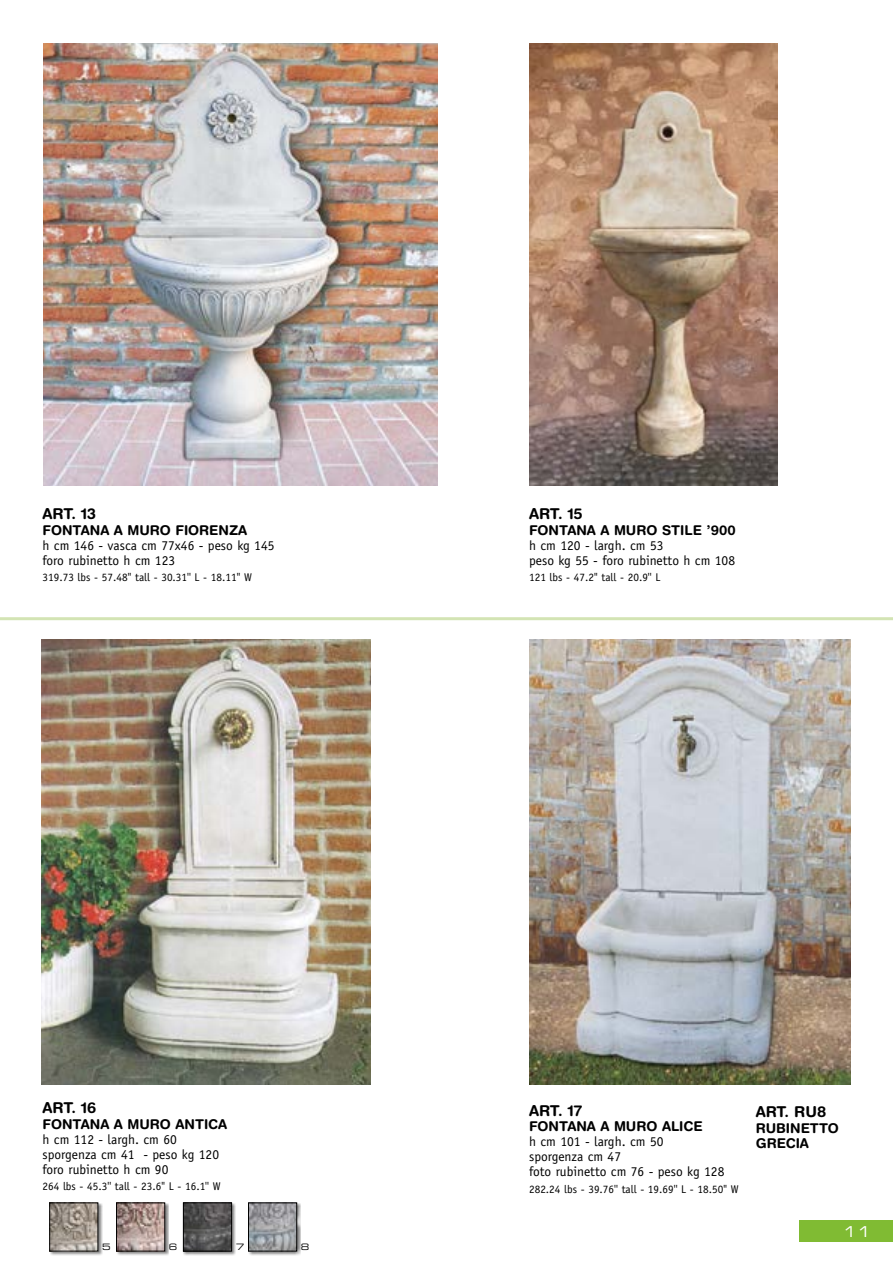
<style>
.page{position:relative;width:893px;height:1263px;background:#fff}
.page>*{position:absolute;margin:0;border:0;box-sizing:border-box;transform-origin:0 0}
.t1{font:700 15px "Helvetica Rounded";color:#000}
.t2{font:15px "Eurostile Extended Two";color:#fff}
.t3{font:13.5px/15px "Officina Sans";color:#000}
.t4{font:700 13.5px/15.8px "Helvetica Rounded";color:#000}
.t5{font:11.25px "Officina Sans";color:#000}
.t6{font:8.85px "Eurostile Extended Two";color:#000}
</style>
<div class="page">
<div style="left:50px;top:1203px;width:52px;height:52px;background:#000;opacity:.5"></div>
<img style="left:51px;top:1204px;width:45px;height:45px">
<div style="left:49px;top:1202px;width:49px;height:49px;border:1px solid #000"></div>
<div style="left:117px;top:1203px;width:52px;height:52px;background:#000;opacity:.5"></div>
<img style="left:118px;top:1204px;width:45px;height:45px">
<div style="left:116px;top:1202px;width:49px;height:49px;border:1px solid #000"></div>
<div style="left:183px;top:1203px;width:53px;height:52px;background:#000;opacity:.5"></div>
<img style="left:185px;top:1204px;width:45px;height:45px">
<div style="left:183px;top:1202px;width:49px;height:49px;border:1px solid #000"></div>
<div style="left:249px;top:1203px;width:52px;height:52px;background:#000;opacity:.5"></div>
<img style="left:250px;top:1204px;width:45px;height:45px">
<div style="left:248px;top:1202px;width:49px;height:49px;border:1px solid #000"></div>
<div style="left:799px;top:1220px;width:94px;height:22px;background:#80bb33"></div>
<hr style="left:0;top:617px;width:893px;height:3px;background:#d3e4b4">
<img style="left:43px;top:43px;width:394px;height:443px">
<img style="left:529px;top:43px;width:249px;height:443px">
<img style="left:41px;top:639px;width:330px;height:446px">
<img style="left:529px;top:639px;width:321px;height:446px">
<p class="t1" style="left:43px;top:505px;width:55px">ART. 13</p>
<p class="t4" style="left:43px;top:522px;width:206px">FONTANA A MURO FIORENZA</p>
<p class="t3" style="left:43px;top:538px;width:234px">h cm 146 - vasca cm 77x46 - peso kg 145 foro rubinetto h cm 123</p>
<p class="t5" style="left:43px;top:571px;width:211px">319.73 lbs - 57.48'' tall - 30.31'' L - 18.11'' W</p>
<p class="t1" style="left:43px;top:1099px;width:55px">ART. 16</p>
<p class="t4" style="left:43px;top:1116px;width:186px">FONTANA A MURO ANTICA</p>
<p class="t3" style="left:43px;top:1132px;width:178px">h cm 112 - largh. cm 60 sporgenza cm 41 - peso kg 120 foro rubinetto h cm 90</p>
<p class="t5" style="left:43px;top:1180px;width:180px">264 lbs - 45.3'' tall - 23.6'' L - 16.1'' W</p>
<p class="t6" style="left:102px;top:1241px;width:10px">5</p>
<p class="t6" style="left:169px;top:1241px;width:10px">6</p>
<p class="t6" style="left:236px;top:1241px;width:10px">7</p>
<p class="t6" style="left:301px;top:1241px;width:10px">8</p>
<p class="t1" style="left:529px;top:505px;width:55px">ART. 15</p>
<p class="t4" style="left:529px;top:522px;width:208px">FONTANA A MURO STILE ’900</p>
<p class="t3" style="left:529px;top:538px;width:208px">h cm 120 - largh. cm 53<br>peso kg 55 - foro rubinetto h cm 108</p>
<p class="t5" style="left:529px;top:571px;width:133px">121 lbs - 47.2'' tall - 20.9'' L</p>
<p class="t1" style="left:529px;top:1101px;width:55px">ART. 17</p>
<p class="t4" style="left:529px;top:1118px;width:175px">FONTANA A MURO ALICE</p>
<p class="t3" style="left:529px;top:1134px;width:197px">h cm 101 - largh. cm 50<br>sporgenza cm 47<br>foto rubinetto cm 76 - peso kg 128</p>
<p class="t5" style="left:529px;top:1182px;width:211px">282.24 lbs - 39.76'' tall - 19.69'' L - 18.50'' W</p>
<p class="t1" style="left:756px;top:1102px;width:72px">ART. RU8</p>
<p class="t4" style="left:756px;top:1120px;width:85px">RUBINETTO<br>GRECIA</p>
<p class="t2" style="left:843px;top:1221px;width:30px">11</p>
</div>
